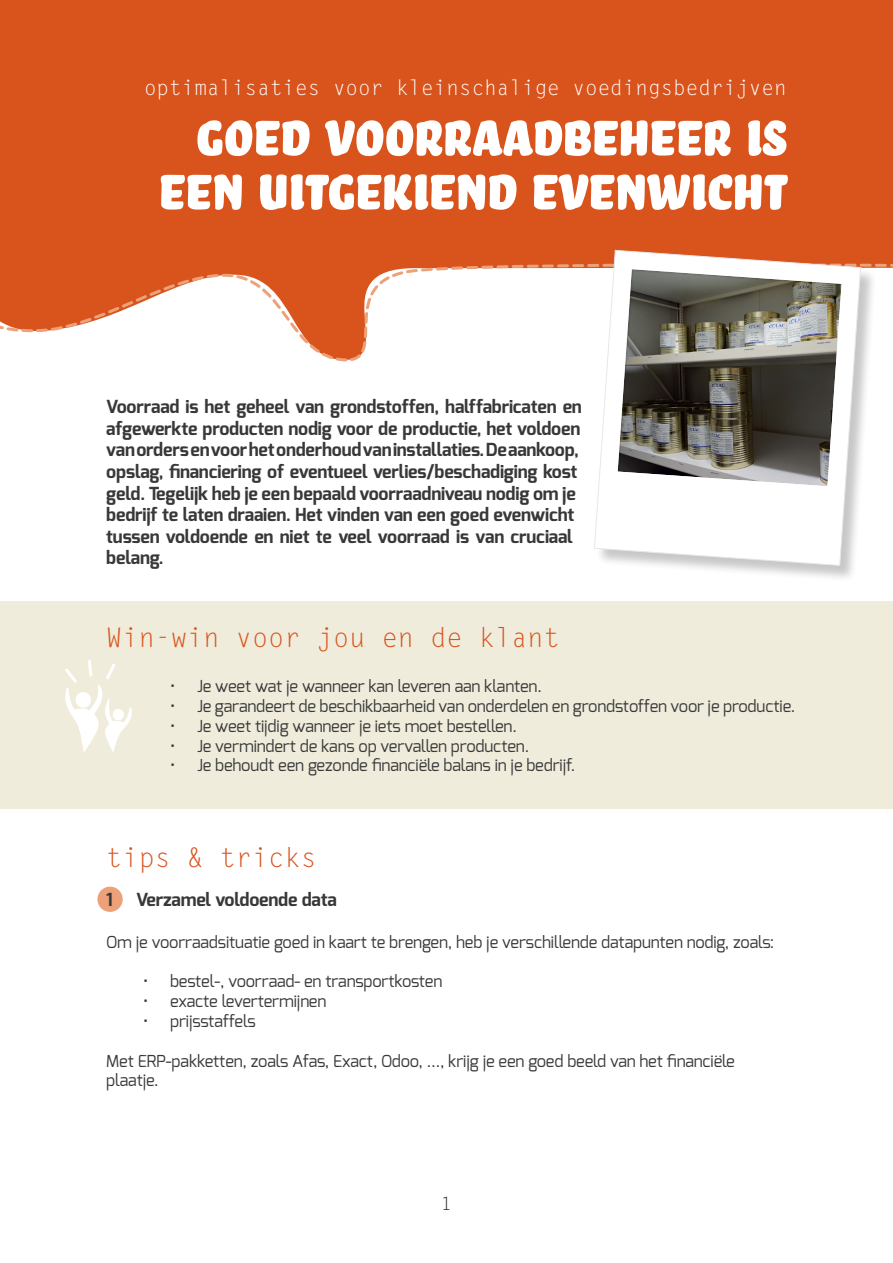
<style>
.page{position:relative;width:893px;height:1263px;background:#fff}
.page>*{position:absolute;margin:0;border:0;box-sizing:border-box;transform-origin:0 0}
.t1{font:64.5px/54px "Bello Caps Pro";color:#fff;text-align:center}
.t2{font:27px "Letter Gothic Std";color:#d9531c}
.t3{font:21px "Letter Gothic Std";color:#fff}
.t4{font:700 18px/21.6px "Exo";letter-spacing:-.01em;color:#383839}
.t5{font:18px "Letter Gothic Std";color:#231f20}
.t6{font:16.5px/19.8px "Exo";letter-spacing:-.01em;color:#383839}
</style>
<div class="page">
<div style="left:0;top:602px;width:893px;height:207px;background:#efecdb"></div>
<svg style="left:65px;top:660px;width:67px;height:92px"></svg>
<div style="left:97px;top:887px;width:26px;height:25px;background:#eca179;border-radius:50%"></div>
<div style="left:0;top:0;width:893px;height:263px;background:#d9531c"></div>
<svg style="left:419px;top:262px;width:474px;height:1px"></svg>
<svg style="left:0;top:263px;width:893px;height:99px"></svg>
<div style="left:596px;top:252px;width:281px;height:331px;background:#231f20;opacity:.25"></div>
<svg style="left:594px;top:250px;width:267px;height:316px"></svg>
<svg style="left:615px;top:266px;width:228px;height:220px;background:#7b7871"></svg>
<p class="t3" style="left:144px;top:76px;width:644px">optimalisaties voor kleinschalige voedingsbedrijven</p>
<h1 class="t1" style="left:157px;top:109px;width:630px">Goed voorraadbeheer is een uitgekiend evenwicht</h1>
<p class="t4" style="left:106px;top:396px;width:477px">Voorraad is het geheel van grondstoffen, halffabricaten en afgewerkte producten nodig voor de productie, het voldoen van orders en voor het onderhoud van installaties. De aankoop, opslag, financiering of eventueel verlies/beschadiging kost geld. Tegelijk heb je een bepaald voorraadniveau nodig om je bedrijf te laten draaien. Het vinden van een goed evenwicht tussen voldoende en niet te veel voorraad is van cruciaal belang.</p>
<h2 class="t2" style="left:106px;top:622px;width:455px">Win-win voor jou en de klant</h2>
<p class="t6" style="left:170px;top:676px;width:373px">• Je weet wat je wanneer kan leveren aan klanten.</p>
<p class="t6" style="left:170px;top:696px;width:627px">• Je garandeert de beschikbaarheid van onderdelen en grondstoffen voor je productie.</p>
<p class="t6" style="left:170px;top:716px;width:348px">• Je weet tijdig wanneer je iets moet bestellen.</p>
<p class="t6" style="left:170px;top:736px;width:361px">• Je vermindert de kans op vervallen producten.</p>
<p class="t6" style="left:170px;top:755px;width:407px">• Je behoudt een gezonde financiële balans in je bedrijf.</p>
<h2 class="t2" style="left:106px;top:842px;width:212px">tips &amp; tricks</h2>
<p class="t4" style="left:106px;top:889px;width:8px">1</p>
<p class="t4" style="left:136px;top:889px;width:202px">Verzamel voldoende data</p>
<p class="t6" style="left:106px;top:932px;width:670px">Om je voorraadsituatie goed in kaart te brengen, heb je verschillende datapunten nodig, zoals:</p>
<p class="t6" style="left:143px;top:971px;width:301px">• bestel-, voorraad- en transportkosten</p>
<p class="t6" style="left:143px;top:991px;width:185px">• exacte levertermijnen</p>
<p class="t6" style="left:143px;top:1011px;width:114px">• prijsstaffels</p>
<p class="t6" style="left:106px;top:1051px;width:630px">Met ERP-pakketten, zoals Afas, Exact, Odoo, …, krijg je een goed beeld van het financiële plaatje.</p>
<p class="t5" style="left:441px;top:1193px;width:12px">1</p>
</div>
